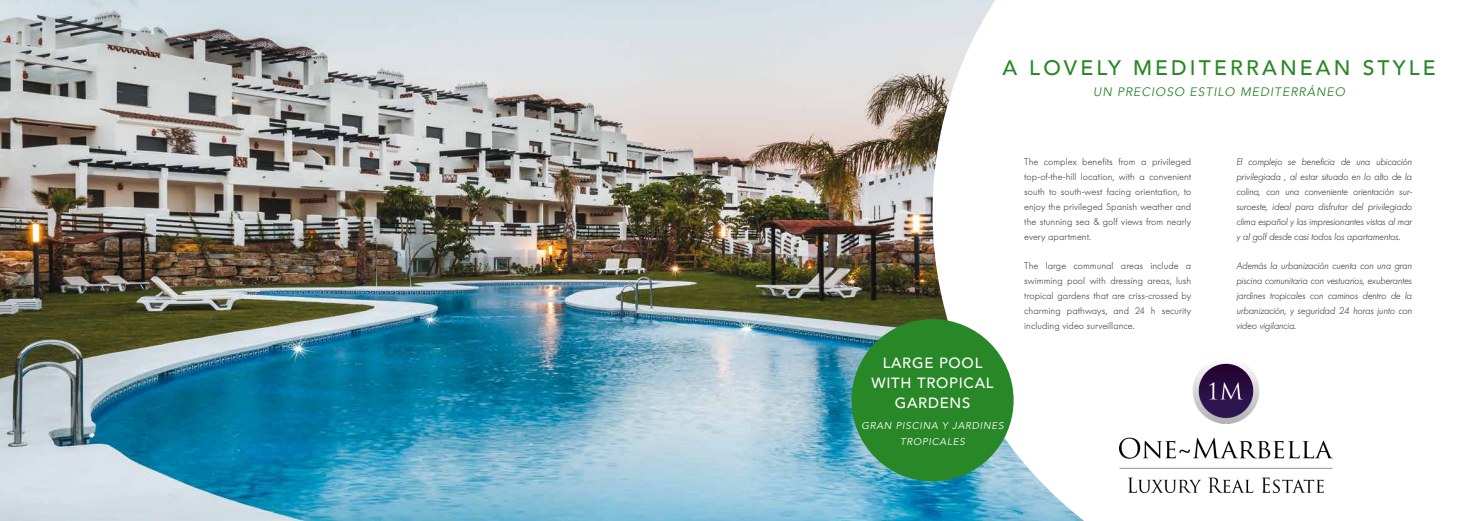
<style>
.page{position:relative;width:1474px;height:521px;background:#fff}
.page>*{position:absolute;margin:0;border:0;box-sizing:border-box;transform-origin:0 0}
.t1{font:500 21px "Avenir";letter-spacing:.15em;color:#298726}
.t2{font:500 14.79px/19.8px "Avenir";letter-spacing:.05em;color:#fff;text-align:center}
.t3{font:italic 12.25px "Avenir";letter-spacing:.075em;color:#298726}
.t4{font:italic 9.89px/15.8px "Avenir";letter-spacing:.075em;color:#fff;text-align:center}
.t5{font:italic 300 9.62px/14.9px "Futura BQ";color:#3e3d40;text-align:justify}
.t6{font:300 9.62px/14.9px "Futura BQ";letter-spacing:.005em;color:#3e3d40;text-align:justify}
</style>
<div class="page">
<img style="left:0;top:0;width:932px;height:521px">
<svg style="left:932px;top:0;width:401px;height:521px"></svg>
<div style="left:851px;top:319px;width:162px;height:162px;background:#288726;border-radius:50%"></div>
<img style="left:1119px;top:358px;width:213px;height:135px">
<h1 class="t1" style="left:1002px;top:50px;width:435px">A LOVELY M EDITERRANEAN STYLE</h1>
<p class="t3" style="left:1093px;top:85px;width:253px">UN PRECIOSO ESTILO MEDITERRÁNEO</p>
<h2 class="t2" style="left:871px;top:352px;width:124px">LARGE POOL<br>WITH TROPICAL<br>GARDENS</h2>
<p class="t4" style="left:861px;top:418px;width:144px">GRAN PISCINA Y JARDINES<br>TROPICALES</p>
<p class="t6" style="left:1024px;top:155px;width:169px">The complex benefits from a privileged top-of-the-hill location, with a convenient south to south-west facing orientation, to enjoy the privileged Spanish weather and the stunning sea &amp; golf views from nearly every apartment.</p>
<p class="t6" style="left:1024px;top:259px;width:169px">The large communal areas include a swimming pool with dressing areas, lush tropical gardens that are criss-crossed by charming pathways, and 24 h security including video surveillance.</p>
<p class="t5" style="left:1236px;top:155px;width:177px">El complejo se beneficia de una ubicación privilegiada , al estar situado en lo alto de la colina, con una conveniente orientación sur&shy;suroeste, ideal para disfrutar del privilegiado clima español y las impresionantes vistas al mar y al golf desde casi todos los apartamentos.</p>
<p class="t5" style="left:1236px;top:259px;width:177px">Además la urbanización cuenta con una gran piscina comunitaria con vestuarios, exuberantes jardines tropicales con caminos dentro de la urbanización, y seguridad 24 horas junto con video vigilancia.</p>
</div>
